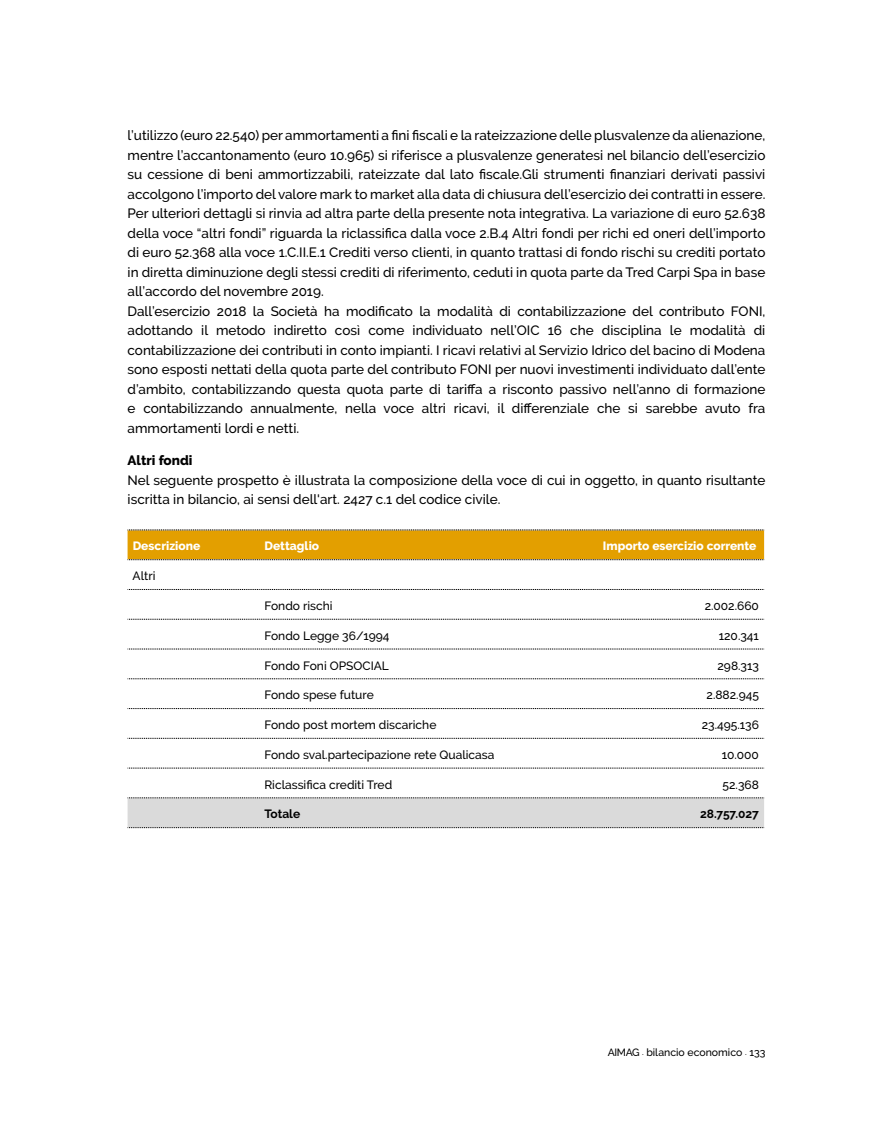
<style>
.page{position:relative;width:893px;height:1127px;background:#fff}
.page>*{position:absolute;margin:0;border:0;box-sizing:border-box;transform-origin:0 0}
.t1{font:500 13.5px/19.5px "Raleway";color:#000}
.t2{font:800 13.5px "Raleway";color:#000}
.t3{font:500 12px "Raleway";color:#000}
.t4{font:800 12px "Raleway";color:#fff}
.t5{font:700 12px "Raleway";color:#000}
.t6{font:500 10.5px "Raleway";color:#000}
.s1{font-size:4.5px}
</style>
<div class="page">
<div style="left:128px;top:530px;width:636px;height:30px;background:#e39f00"></div>
<svg style="left:128px;top:589px;width:636px;height:1px"></svg>
<svg style="left:128px;top:619px;width:636px;height:1px"></svg>
<svg style="left:128px;top:649px;width:636px;height:1px"></svg>
<svg style="left:128px;top:678px;width:636px;height:1px"></svg>
<svg style="left:128px;top:708px;width:636px;height:1px"></svg>
<svg style="left:128px;top:738px;width:636px;height:1px"></svg>
<svg style="left:128px;top:768px;width:636px;height:1px"></svg>
<svg style="left:128px;top:797px;width:636px;height:31px;background:#d3d3d3"></svg>
<p class="t1" style="left:128px;top:126px;width:639px">l’utilizzo (euro 22.540) per ammortamenti a fini fiscali e la rateizzazione delle plusvalenze da alienazione, mentre l’accantonamento (euro 10.965) si riferisce a plusvalenze generatesi nel bilancio dell’esercizio su cessione di beni ammortizzabili, rateizzate dal lato fiscale.Gli strumenti finanziari derivati passivi accolgono l’importo del valore mark to market alla data di chiusura dell’esercizio dei contratti in essere.<br>Per ulteriori dettagli si rinvia ad altra parte della presente nota integrativa. La variazione di euro 52.638 della voce “altri fondi” riguarda la riclassifica dalla voce 2.B.4 Altri fondi per richi ed oneri dell’importo di euro 52.368 alla voce 1.C.II.E.1 Crediti verso clienti, in quanto trattasi di fondo rischi su crediti portato in diretta diminuzione degli stessi crediti di riferimento, ceduti in quota parte da Tred Carpi Spa in base all’accordo del novembre 2019.<br>Dall’esercizio 2018 la Società ha modificato la modalità di contabilizzazione del contributo FONI, adottando il metodo indiretto così come individuato nell’OIC 16 che disciplina le modalità di contabilizzazione dei contributi in conto impianti. I ricavi relativi al Servizio Idrico del bacino di Modena sono esposti nettati della quota parte del contributo FONI per nuovi investimenti individuato dall’ente d’ambito, contabilizzando questa quota parte di tariffa a risconto passivo nell’anno di formazione e contabilizzando annualmente, nella voce altri ricavi, il differenziale che si sarebbe avuto fra ammortamenti lordi e netti.</p>
<p class="t2" style="left:128px;top:453px;width:67px">Altri fondi</p>
<p class="t1" style="left:128px;top:470px;width:639px">Nel seguente prospetto è illustrata la composizione della voce di cui in oggetto, in quanto risultante iscritta in bilancio, ai sensi dell'art. 2427 c.1 del codice civile.</p>
<p class="t4" style="left:133px;top:539px;width:69px">Descrizione</p>
<p class="t4" style="left:264px;top:539px;width:56px">Dettaglio</p>
<p class="t4" style="left:603px;top:539px;width:155px">Importo esercizio corrente</p>
<p class="t3" style="left:133px;top:569px;width:24px">Altri</p>
<p class="t3" style="left:264px;top:599px;width:70px">Fondo rischi</p>
<p class="t3" style="left:705px;top:599px;width:56px">2.002.660</p>
<p class="t3" style="left:264px;top:628px;width:127px">Fondo Legge 36/1994</p>
<p class="t3" style="left:719px;top:628px;width:42px">120.341</p>
<p class="t3" style="left:264px;top:658px;width:126px">Fondo Foni OPSOCIAL</p>
<p class="t3" style="left:717px;top:658px;width:43px">298.313</p>
<p class="t3" style="left:264px;top:688px;width:111px">Fondo spese future</p>
<p class="t3" style="left:707px;top:688px;width:54px">2.882.945</p>
<p class="t3" style="left:264px;top:718px;width:173px">Fondo post mortem discariche</p>
<p class="t3" style="left:702px;top:718px;width:59px">23.495.136</p>
<p class="t3" style="left:264px;top:748px;width:231px">Fondo sval.partecipazione rete Qualicasa</p>
<p class="t3" style="left:722px;top:748px;width:39px">10.000</p>
<p class="t3" style="left:264px;top:777px;width:129px">Riclassifica crediti Tred</p>
<p class="t3" style="left:723px;top:777px;width:38px">52.368</p>
<p class="t5" style="left:264px;top:807px;width:37px">Totale</p>
<p class="t5" style="left:700px;top:807px;width:60px">28.757.027</p>
<p class="t6" style="left:608px;top:1046px;width:159px">AIMAG <span class="s1">•</span> bilancio economico <span class="s1">•</span> 133</p>
</div>
